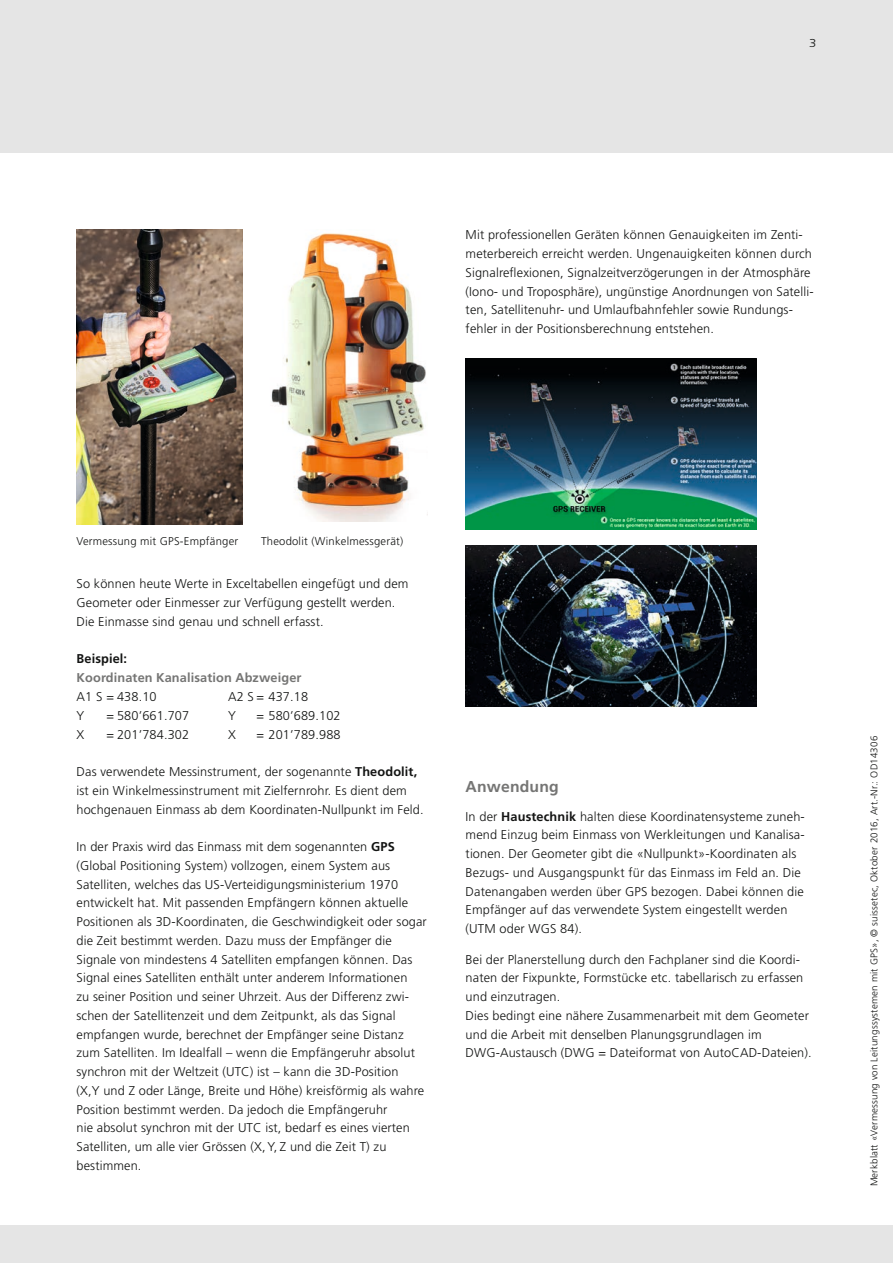
<style>
.page{position:relative;width:893px;height:1263px;background:#e5e5e5}
.page>*{position:absolute;margin:0;border:0;box-sizing:border-box;transform-origin:0 0}
.t1{font:700 15.75px "Frutiger LT Std";letter-spacing:.01em;color:#757574}
.t2{font:300 12.75px/18.8px "Frutiger LT Std";letter-spacing:.01em;color:#131413}
.t3{font:700 12.75px "Frutiger LT Std";letter-spacing:.01em;color:#757574}
.t4{font:700 12.75px "Frutiger LT Std";letter-spacing:.01em;color:#131413}
.t5{font:300 11.55px "Frutiger LT Std";color:#131413;scale:1.14 1}
.t6{font:300 11.25px "Frutiger LT Std";letter-spacing:.02em;color:#131413}
.t7{font:300 9.75px "Frutiger LT Std";letter-spacing:.02em;color:#131413}
.s1{font-weight:700}
</style>
<div class="page">
<div style="left:0;top:153px;width:893px;height:1072px;background:#fff"></div>
<img style="left:77px;top:230px;width:166px;height:294px">
<img style="left:271px;top:233px;width:155px;height:289px">
<img style="left:466px;top:358px;width:290px;height:172px">
<img style="left:466px;top:545px;width:290px;height:161px">
<p class="t5" style="left:809px;top:36px;width:8px">3</p>
<p class="t2" style="left:466px;top:226px;width:349px">Mit professionellen Geräten können Genauigkeiten im Zenti&shy;meterbereich erreicht werden. Ungenauigkeiten können durch Signalreflexionen, Signalzeitverzögerungen in der Atmosphäre (Iono- und Troposphäre), ungünstige Anordnungen von Satelli&shy;ten, Satellitenuhr- und Umlaufbahnfehler sowie Rundungs&shy;fehler in der Positionsberechnung entstehen.</p>
<p class="t6" style="left:77px;top:535px;width:163px">Vermessung mit GPS-Empfänger</p>
<p class="t6" style="left:261px;top:535px;width:144px">Theodolit (Winkelmessgerät)</p>
<p class="t2" style="left:77px;top:575px;width:333px">So können heute Werte in Exceltabellen eingefügt und dem<br>Geometer oder Einmesser zur Verfügung gestellt werden.<br>Die Einmasse sind genau und schnell erfasst.</p>
<p class="t4" style="left:77px;top:651px;width:52px">Beispiel:</p>
<p class="t3" style="left:77px;top:670px;width:227px">Koordinaten Kanalisation Abzweiger</p>
<p class="t2" style="left:77px;top:687px;width:82px">A1 S = 438.10</p>
<p class="t2" style="left:228px;top:687px;width:82px">A2 S = 437.18</p>
<p class="t2" style="left:77px;top:706px;width:9px">Y</p>
<p class="t2" style="left:107px;top:706px;width:84px">= 580’661.707</p>
<p class="t2" style="left:228px;top:706px;width:9px">Y</p>
<p class="t2" style="left:257px;top:706px;width:86px">= 580’689.102</p>
<p class="t2" style="left:77px;top:725px;width:9px">X</p>
<p class="t2" style="left:107px;top:725px;width:84px">= 201’784.302</p>
<p class="t2" style="left:228px;top:725px;width:9px">X</p>
<p class="t2" style="left:257px;top:725px;width:86px">= 201’789.988</p>
<p class="t2" style="left:77px;top:762px;width:348px">Das verwendete Messinstrument, der sogenannte <span class="s1">Theodolit, </span>ist ein Winkelmessinstrument mit Zielfernrohr. Es dient dem hochgenauen Einmass ab dem Koordinaten-Nullpunkt im Feld.</p>
<p class="t2" style="left:77px;top:837px;width:352px">In der Praxis wird das Einmass mit dem sogenannten <span class="s1">GPS </span>(Global Positioning System) vollzogen, einem System aus Satelliten, welches das US-Verteidigungsministerium 1970 entwickelt hat. Mit passenden Empfängern können aktuelle Positionen als 3D-Koordinaten, die Geschwindigkeit oder sogar die Zeit bestimmt werden. Dazu muss der Empfänger die Signale von mindestens 4 Satelliten empfangen können. Das Signal eines Satelliten enthält unter anderem Informationen<br>zu seiner Position und seiner Uhrzeit. Aus der Differenz zwi&shy;schen der Satellitenzeit und dem Zeitpunkt, als das Signal empfangen wurde, berechnet der Empfänger seine Distanz zum Satelliten. Im Idealfall – wenn die Empfängeruhr absolut synchron mit der Weltzeit (UTC) ist – kann die 3D-Position<br>(X,Y und Z oder Länge, Breite und Höhe) kreisförmig als wahre Position bestimmt werden. Da jedoch die Empfängeruhr<br>nie absolut synchron mit der UTC ist, bedarf es eines vierten Satelliten, um alle vier Grössen (X,Y, Z und die Zeit T) zu bestimmen.</p>
<p class="t1" style="left:466px;top:778px;width:95px">Anwendung</p>
<p class="t2" style="left:466px;top:807px;width:341px">In der <span class="s1">Haustechnik</span> halten diese Koordinatensysteme zuneh&shy;mend Einzug beim Einmass von Werkleitungen und Kanalisa&shy;tionen. Der Geometer gibt die «Nullpunkt»-Koordinaten als Bezugs- und Ausgangspunkt für das Einmass im Feld an. Die Datenangaben werden über GPS bezogen. Dabei können die Empfänger auf das verwendete System eingestellt werden (UTM oder WGS 84).</p>
<p class="t2" style="left:466px;top:950px;width:347px">Bei der Planerstellung durch den Fachplaner sind die Koordi&shy;naten der Fixpunkte, Formstücke etc. tabellarisch zu erfassen und einzutragen.<br>Dies bedingt eine nähere Zusammenarbeit mit dem Geometer und die Arbeit mit denselben Planungsgrundlagen im DWG-Austausch (DWG = Dateiformat von AutoCAD-Dateien).</p>
<p class="t7" style="left:869px;top:1186px;width:452px;rotate:-90deg">Merkblatt «Vermessung von Leitungssystemen mit GPS», © suissetec, Oktober 2016, Art.-Nr.: OD14306</p>
</div>
